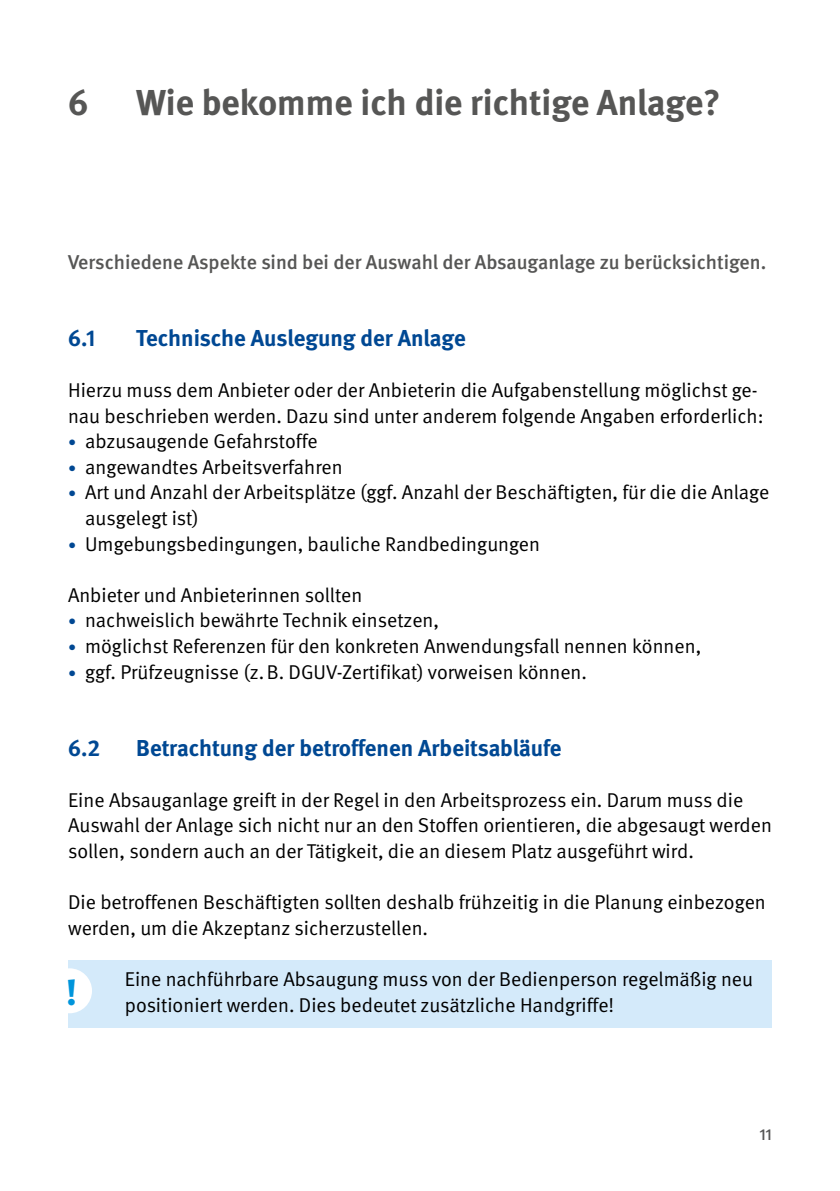
<style>
.page{position:relative;width:840px;height:1191px;background:#fff}
.page>*{position:absolute;margin:0;border:0;box-sizing:border-box;transform-origin:0 0}
.t1{font:700 36.4px "DGUV Meta Serif";color:#0095db}
.t2{font:700 36px "DGUV Meta";color:#565655}
.t3{font:700 23px "DGUV Meta";color:#004893}
.t4{font:20px/25.6px "DGUV Meta";color:#000}
.t5{font:500 20px "DGUV Meta";color:#565655}
.t6{font:500 16px "DGUV Meta";color:#565655}
.s1{font-size:16px;color:#004893}
</style>
<div class="page">
<div style="left:68px;top:960px;width:703px;height:68px;background:#d4eafa"></div>
<div style="left:47px;top:968px;width:45px;height:45px;background:#fff;border-radius:50%"></div>
<h2 class="t2" style="left:68px;top:81px;width:22px">6</h2>
<h2 class="t2" style="left:136px;top:81px;width:585px">Wie bekomme ich die richtige Anlage?</h2>
<p class="t5" style="left:68px;top:250px;width:699px">Verschiedene Aspekte sind bei der Auswahl der Absauganlage zu berücksichtigen.</p>
<p class="t3" style="left:68px;top:324px;width:29px">6.1</p>
<p class="t3" style="left:136px;top:324px;width:331px">Technische Auslegung der Anlage</p>
<p class="t4" style="left:68px;top:378px;width:696px">Hierzu muss dem Anbieter oder der Anbieterin die Aufgabenstellung möglichst ge&shy;nau beschrieben werden. Dazu sind unter anderem folgende Angaben erforderlich:</p>
<p class="t4" style="left:68px;top:429px;width:251px"><span class="s1">•</span> abzusaugende Gefahrstoffe</p>
<p class="t4" style="left:68px;top:454px;width:276px"><span class="s1">•</span> angewandtes Arbeitsverfahren</p>
<p class="t4" style="left:85px;top:480px;width:685px;text-indent:-17px"><span class="s1">•</span> Art und Anzahl der Arbeitsplätze (ggf. Anzahl der Beschäftigten, für die die Anlage ausgelegt ist)</p>
<p class="t4" style="left:68px;top:531px;width:473px"><span class="s1">•</span> Umgebungsbedingungen, bauliche Randbedingungen</p>
<p class="t4" style="left:68px;top:582px;width:295px">Anbieter und Anbieterinnen sollten</p>
<p class="t4" style="left:68px;top:608px;width:372px"><span class="s1">•</span> nachweislich bewährte Technik einsetzen,</p>
<p class="t4" style="left:68px;top:634px;width:634px"><span class="s1">•</span> möglichst Referenzen für den konkreten Anwendungsfall nennen können,</p>
<p class="t4" style="left:68px;top:659px;width:520px"><span class="s1">•</span> ggf. Prüfzeugnisse (z.B. DGUV-Zertifikat) vorweisen können.</p>
<p class="t3" style="left:68px;top:734px;width:34px">6.2</p>
<p class="t3" style="left:136px;top:734px;width:426px">Betrachtung der betroffenen Arbeitsabläufe</p>
<p class="t4" style="left:68px;top:787px;width:705px">Eine Absauganlage greift in der Regel in den Arbeitsprozess ein. Darum muss die<br>Auswahl der Anlage sich nicht nur an den Stoffen orientieren, die abgesaugt werden sollen, sondern auch an der Tätigkeit, die an diesem Platz ausgeführt wird.</p>
<p class="t4" style="left:68px;top:890px;width:698px">Die betroffenen Beschäftigten sollten deshalb frühzeitig in die Planung einbezogen werden, um die Akzeptanz sicherzustellen.</p>
<p class="t4" style="left:125px;top:966px;width:629px">Eine nachführbare Absaugung muss von der Bedienperson regelmäßig neu positioniert werden. Dies bedeutet zusätzliche Handgriffe!</p>
<h1 class="t1" style="left:66px;top:970px;width:13px">!</h1>
<p class="t6" style="left:759px;top:1124px;width:14px">11</p>
</div>
